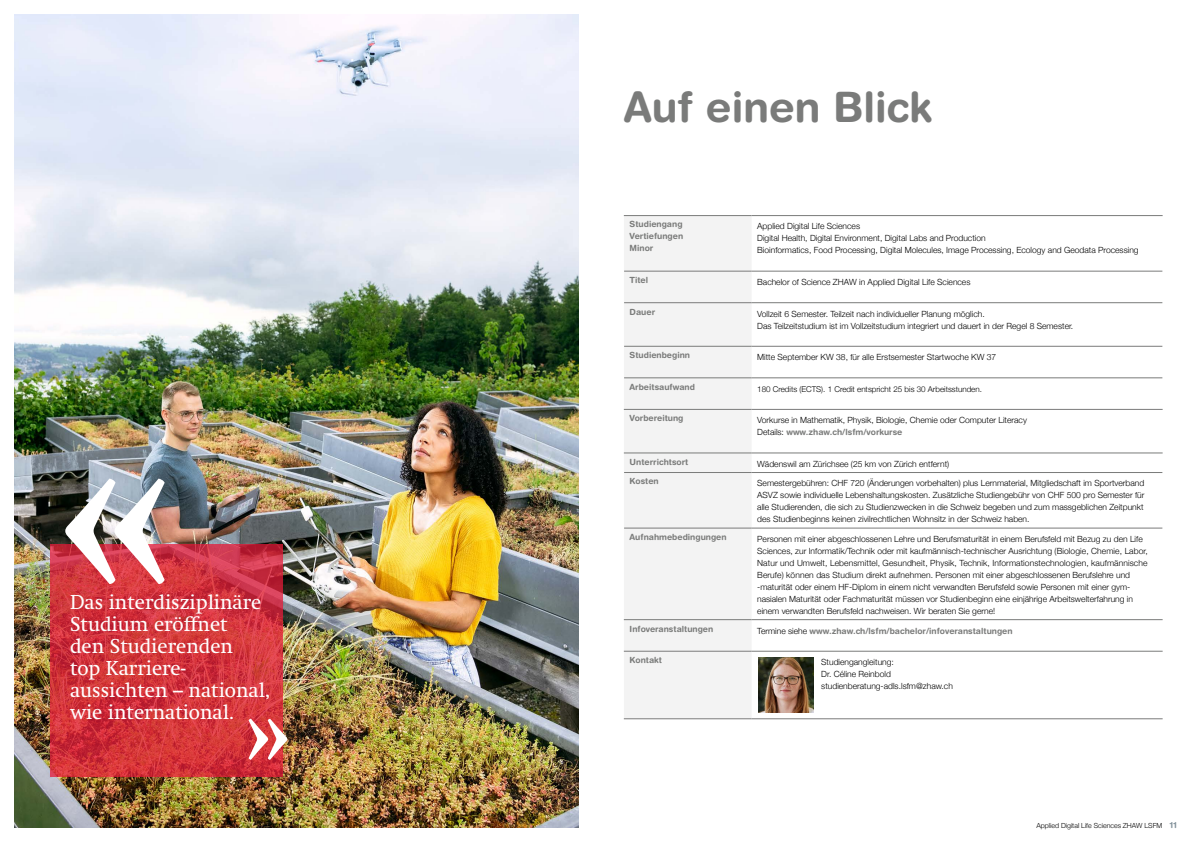
<style>
.page{position:relative;width:1191px;height:842px;background:#fff}
.page>*{position:absolute;margin:0;border:0;box-sizing:border-box;transform-origin:0 0}
.t1{font:700 42px "Helvetica Rounded LT Std";color:#7a7b7a}
.t2{font:20px/22px "Swift";color:#fff}
.t3{font:300 8.5px/12px "Helvetica Neue";color:#000}
.t4{font:700 8.5px/12px "Helvetica Rounded LT Std";color:#7a7b7a;text-align:justify}
.t5{font:300 8px "Helvetica Neue";color:#000}
.t6{font:300 7px "Helvetica Neue";color:#000}
.s1{font-family:"Helvetica Neue";font-weight:300;color:#000}
.s2{font-family:"Helvetica Rounded LT Std";font-weight:700;font-size:8.5px;color:#83929b}
</style>
<div class="page">
<img style="left:14px;top:14px;width:564px;height:814px">
<div style="left:624px;top:216px;width:127px;height:503px;background:#f3f3f3"></div>
<hr style="left:624px;top:303px;width:127px;height:1px;background:#7a7b7a">
<hr style="left:751px;top:303px;width:411px;height:1px;background:#7a7b7a">
<hr style="left:624px;top:346px;width:127px;height:1px;background:#7a7b7a">
<hr style="left:751px;top:346px;width:411px;height:1px;background:#7a7b7a">
<hr style="left:624px;top:378px;width:127px;height:1px;background:#7a7b7a">
<hr style="left:751px;top:378px;width:411px;height:1px;background:#7a7b7a">
<hr style="left:624px;top:409px;width:127px;height:1px;background:#7a7b7a">
<hr style="left:751px;top:409px;width:411px;height:1px;background:#7a7b7a">
<hr style="left:624px;top:271px;width:127px;height:1px;background:#7a7b7a">
<hr style="left:751px;top:271px;width:411px;height:1px;background:#7a7b7a">
<hr style="left:624px;top:453px;width:127px;height:1px;background:#7a7b7a">
<hr style="left:751px;top:453px;width:411px;height:1px;background:#7a7b7a">
<hr style="left:624px;top:472px;width:127px;height:1px;background:#7a7b7a">
<hr style="left:751px;top:472px;width:411px;height:1px;background:#7a7b7a">
<hr style="left:624px;top:528px;width:127px;height:1px;background:#7a7b7a">
<hr style="left:751px;top:528px;width:411px;height:1px;background:#7a7b7a">
<hr style="left:624px;top:619px;width:127px;height:1px;background:#7a7b7a">
<hr style="left:751px;top:619px;width:411px;height:1px;background:#7a7b7a">
<hr style="left:624px;top:651px;width:127px;height:1px;background:#7a7b7a">
<hr style="left:751px;top:651px;width:411px;height:1px;background:#7a7b7a">
<hr style="left:624px;top:719px;width:127px;height:1px;background:#7a7b7a">
<hr style="left:751px;top:719px;width:411px;height:1px;background:#7a7b7a">
<hr style="left:624px;top:215px;width:127px;height:1px;background:#7a7b7a">
<hr style="left:751px;top:215px;width:411px;height:1px;background:#7a7b7a">
<img style="left:758px;top:657px;width:55px;height:56px">
<svg style="left:50px;top:544px;width:233px;height:232px;background:#d1343d"></svg>
<svg style="left:249px;top:719px;width:39px;height:41px"></svg>
<img style="left:64px;top:479px;width:101px;height:105px">
<h2 class="t2" style="left:70px;top:591px;width:202px">Das interdisziplinäre<br>Studium eröffnet<br>den Studierenden<br>top Karriere&shy;aussichten – national, wie international.</h2>
<h1 class="t1" style="left:624px;top:81px;width:310px">Auf einen Blick</h1>
<p class="t4" style="left:629px;top:218px;width:55px">Studiengang Vertiefungen Minor</p>
<p class="t3" style="left:757px;top:220px;width:383px">Applied Digital Life Sciences<br>Digital Health, Digital Environment, Digital Labs and Production<br>Bioinformatics, Food Processing, Digital Molecules, Image Processing, Ecology and Geodata Processing</p>
<p class="t4" style="left:629px;top:274px;width:20px">Titel</p>
<p class="t3" style="left:757px;top:275px;width:215px">Bachelor of Science ZHAW in Applied Digital Life Sciences</p>
<p class="t4" style="left:629px;top:305px;width:27px">Dauer</p>
<p class="t3" style="left:757px;top:307px;width:317px">Vollzeit 6 Semester. Teilzeit nach individueller Planung möglich.<br>Das Teilzeitstudium ist im Vollzeitstudium integriert und dauert in der Regel 8 Semester.</p>
<p class="t4" style="left:629px;top:349px;width:62px">Studienbeginn</p>
<p class="t3" style="left:757px;top:350px;width:240px">Mitte September KW 38, für alle Erstsemester Startwoche KW 37</p>
<p class="t4" style="left:629px;top:381px;width:67px">Arbeitsaufwand</p>
<p class="t5" style="left:757px;top:382px;width:226px">180 Credits (ECTS). 1 Credit entspricht 25 bis 30 Arbeitsstunden.</p>
<p class="t4" style="left:629px;top:412px;width:55px">Vorbereitung</p>
<p class="t3" style="left:757px;top:414px;width:271px">Vorkurse in Mathematik, Physik, Biologie, Chemie oder Computer Literacy</p>
<p class="t4" style="left:757px;top:426px;width:147px"><span class="s1">Details:</span> www.zhaw.ch/lsfm/vorkurse</p>
<p class="t4" style="left:629px;top:456px;width:60px">Unterrichtsort</p>
<p class="t3" style="left:757px;top:457px;width:193px">Wädenswil am Zürichsee (25 km von Zürich entfernt)</p>
<p class="t4" style="left:629px;top:475px;width:31px">Kosten</p>
<p class="t3" style="left:757px;top:477px;width:389px;text-align:justify">Semestergebühren: CHF 720 (Änderungen vorbehalten) plus Lernmaterial, Mitgliedschaft im Sportverband ASVZ sowie individuelle Lebenshaltungskosten. Zusätzliche Studiengebühr von CHF 500 pro Semester für alle Studierenden, die sich zu Studienzwecken in die Schweiz begeben und zum massgeblichen Zeitpunkt des Studienbeginns keinen zivilrechtlichen Wohnsitz in der Schweiz haben.</p>
<p class="t4" style="left:629px;top:531px;width:98px">Aufnahmebedingungen</p>
<p class="t3" style="left:757px;top:532px;width:392px">Personen mit einer abgeschlossenen Lehre und Berufsmaturität in einem Berufsfeld mit Bezug zu den Life Sciences, zur Informatik/Technik oder mit kaufmännisch-technischer Ausrichtung (Biologie, Chemie, Labor, Natur und Umwelt, Lebensmittel, Gesundheit, Physik, Technik, Informationstechnologien, kaufmännische Berufe) können das Studium direkt aufnehmen. Personen mit einer abgeschlossenen Berufslehre und -maturität oder einem HF-Diplom in einem nicht verwandten Berufsfeld sowie Personen mit einer gym&shy;nasialen Maturität oder Fachmaturität müssen vor Studienbeginn eine einjährige Arbeitswelterfahrung in einem verwandten Berufsfeld nachweisen. Wir beraten Sie gerne!</p>
<p class="t4" style="left:629px;top:622px;width:85px">Infoveranstaltungen</p>
<p class="t4" style="left:757px;top:624px;width:257px"><span class="s1">Termine siehe</span> www.zhaw.ch/lsfm/bachelor/infoveranstaltungen</p>
<p class="t4" style="left:629px;top:654px;width:34px">Kontakt</p>
<p class="t3" style="left:821px;top:655px;width:133px">Studiengangleitung:<br>Dr. Céline Reinbold studienberatung-adls.lsfm@zhaw.ch</p>
<p class="t6" style="left:1036px;top:820px;width:142px">Applied Digital Life Sciences ZHAW LSFM <span class="s2">11</span></p>
</div>
